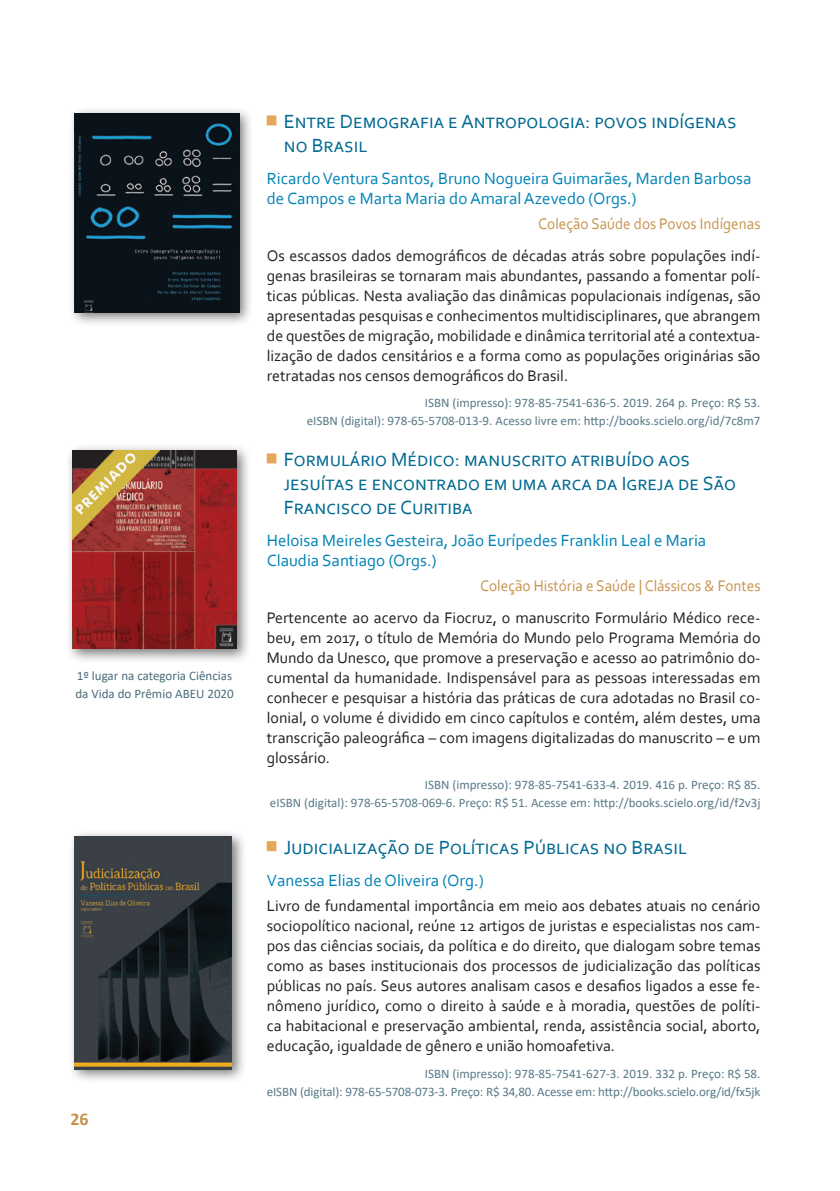
<style>
.page{position:relative;width:840px;height:1191px;background:#fff}
.page>*{position:absolute;margin:0;border:0;box-sizing:border-box;transform-origin:0 0}
.Titulo{font:20px/24px "Corbel";color:#006991}
.t1{font:700 18px "Calibri";color:#c7934d}
.Autor{font:17px/20.4px "Corbel";color:#0083b6}
.Resumo{font:16px/20px "Corbel";color:#231f20;text-align:justify}
.Colecao{font:16px "Corbel";color:#c7934d;scale:.95 1}
.Preço{font:13px/18px "Calibri";color:#587a89;text-align:right}
.Preço-2{font:13px/18px "Calibri";color:#4c6c7a}
</style>
<div class="page">
<div style="left:68px;top:829px;width:178px;height:254px;background:#231f20;opacity:.6"></div>
<img style="left:75px;top:836px;width:157px;height:233px">
<div style="left:266px;top:115px;width:10px;height:10px;background:#e6a858"></div>
<div style="left:266px;top:453px;width:10px;height:10px;background:#e6a858"></div>
<div style="left:266px;top:841px;width:10px;height:10px;background:#e6a858"></div>
<div style="left:68px;top:106px;width:185px;height:221px;background:#231f20;opacity:.6"></div>
<img style="left:75px;top:113px;width:164px;height:199px">
<div style="left:65px;top:443px;width:186px;height:221px;background:#231f20;opacity:.6"></div>
<img style="left:72px;top:450px;width:164px;height:199px">
<p class="Preço-2" style="left:75px;top:667px;width:160px">1º lugar na categoria Ciências da Vida do Prêmio ABEU 2020</p>
<p class="t1" style="left:70px;top:1106px;width:20px">26</p>
<p class="Titulo" style="left:283px;top:109px;width:454px">Entre Demografia e Antropologia: povos indígenas no Brasil</p>
<p class="Autor" style="left:266px;top:168px;width:486px">Ricardo Ventura Santos, Bruno Nogueira Guimarães, Marden Barbosa de Campos e Marta Maria do Amaral Azevedo (Orgs.)</p>
<p class="Colecao" style="left:538px;top:214px;width:235px">Coleção Saúde dos Povos Indígenas</p>
<p class="Resumo" style="left:266px;top:245px;width:495px">Os escassos dados demográficos de décadas atrás sobre populações indí&shy;genas brasileiras se tornaram mais abundantes, passando a fomentar polí&shy;ticas públicas. Nesta avaliação das dinâmicas populacionais indígenas, são apresentadas pesquisas e conhecimentos multidisciplinares, que abrangem de questões de migração, mobilidade e dinâmica territorial até a contextua&shy;lização de dados censitários e a forma como as populações originárias são retratadas nos censos demográficos do Brasil.</p>
<p class="Preço" style="left:306px;top:393px;width:455px">ISBN (impresso): 978-85-7541-636-5. 2019. 264 p. Preço: R$ 53.<br>eISBN (digital): 978-65-5708-013-9. Acesso livre em: http://books.scielo.org/id/7c8m7</p>
<p class="Titulo" style="left:283px;top:447px;width:453px">Formulário Médico: manuscrito atribuído aos jesuítas e encontrado em uma arca da Igreja de São<br>Francisco de Curitiba</p>
<p class="Autor" style="left:266px;top:530px;width:441px">Heloisa Meireles Gesteira, João Eurípedes Franklin Leal e Maria<br>Claudia Santiago (Orgs.)</p>
<p class="Colecao" style="left:480px;top:576px;width:296px">Coleção História e Saúde | Clássicos &amp; Fontes</p>
<p class="Resumo" style="left:266px;top:607px;width:495px">Pertencente ao acervo da Fiocruz, o manuscrito Formulário Médico rece&shy;beu, em 2017, o título de Memória do Mundo pelo Programa Memória do Mundo da Unesco, que promove a preservação e acesso ao patrimônio do&shy;cumental da humanidade. Indispensável para as pessoas interessadas em conhecer e pesquisar a história das práticas de cura adotadas no Brasil co&shy;lonial, o volume é dividido em cinco capítulos e contém, além destes, uma transcrição paleográfica – com imagens digitalizadas do manuscrito – e um glossário.</p>
<p class="Preço" style="left:270px;top:775px;width:491px">ISBN (impresso): 978-85-7541-633-4. 2019. 416 p. Preço: R$ 85.<br>eISBN (digital): 978-65-5708-069-6. Preço: R$ 51. Acesse em: http://books.scielo.org/id/f2v3j</p>
<p class="Titulo" style="left:283px;top:835px;width:404px">Judicialização de Políticas Públicas no Brasil</p>
<p class="Autor" style="left:266px;top:869px;width:218px">Vanessa Elias de Oliveira (Org.)</p>
<p class="Resumo" style="left:266px;top:895px;width:495px">Livro de fundamental importância em meio aos debates atuais no cenário sociopolítico nacional, reúne 12 artigos de juristas e especialistas nos cam&shy;pos das ciências sociais, da política e do direito, que dialogam sobre temas como as bases institucionais dos processos de judicialização das políticas públicas no país. Seus autores analisam casos e desafios ligados a esse fe&shy;nômeno jurídico, como o direito à saúde e à moradia, questões de políti&shy;ca habitacional e preservação ambiental, renda, assistência social, aborto, educação, igualdade de gênero e união homoafetiva.</p>
<p class="Preço" style="left:266px;top:1064px;width:495px">ISBN (impresso): 978-85-7541-627-3. 2019. 332 p. Preço: R$ 58.<br>eISBN (digital): 978-65-5708-073-3. Preço: R$ 34,80. Acesse em: http://books.scielo.org/id/fx5jk</p>
</div>
